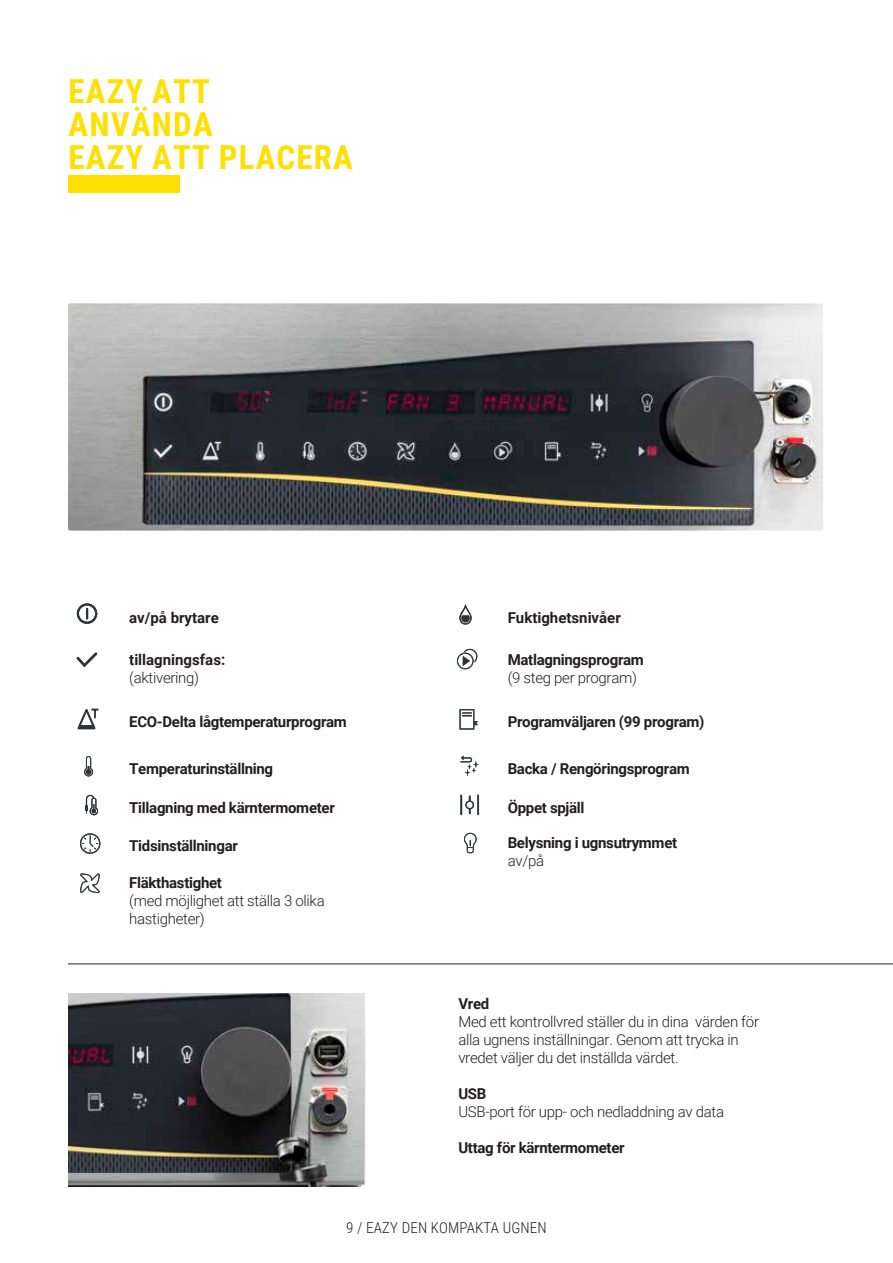
<style>
.page{position:relative;width:893px;height:1263px;background:#fff}
.page>*{position:absolute;margin:0;border:0;box-sizing:border-box;transform-origin:0 0}
.t1{font:700 33px/33px "Roboto Condensed";letter-spacing:.035em;color:#ffe000}
.t2{font:700 15px "Roboto";letter-spacing:-.02em;color:#231f20}
.t3{font:300 15px/18px "Roboto";letter-spacing:-.02em;color:#231f20}
.t4{font:700 15px "Roboto";color:#231f20}
.t5{font:300 15px "Roboto Condensed";letter-spacing:.01em;color:#231f20}
</style>
<div class="page">
<div style="left:68px;top:176px;width:112px;height:17px;background:#ffe000"></div>
<svg style="left:77px;top:603px;width:21px;height:21px"></svg>
<svg style="left:77px;top:652px;width:21px;height:16px"></svg>
<svg style="left:456px;top:648px;width:21px;height:22px"></svg>
<svg style="left:77px;top:708px;width:22px;height:21px"></svg>
<svg style="left:459px;top:709px;width:19px;height:20px"></svg>
<svg style="left:84px;top:756px;width:9px;height:20px"></svg>
<svg style="left:460px;top:755px;width:19px;height:21px"></svg>
<svg style="left:85px;top:794px;width:14px;height:21px"></svg>
<svg style="left:80px;top:833px;width:21px;height:21px"></svg>
<svg style="left:80px;top:873px;width:20px;height:20px"></svg>
<svg style="left:459px;top:604px;width:13px;height:20px"></svg>
<svg style="left:460px;top:794px;width:20px;height:22px"></svg>
<svg style="left:464px;top:833px;width:13px;height:21px"></svg>
<img style="left:68px;top:303px;width:755px;height:228px">
<img style="left:68px;top:994px;width:298px;height:192px">
<hr style="left:68px;top:964px;width:825px;height:1px;background:#231f20">
<h1 class="t1" style="left:69px;top:73px;width:286px">EAZY ATT<br>ANVÄNDA<br>EAZY ATT PLACERA</h1>
<p class="t4" style="left:129px;top:608px;width:91px">av/på brytare</p>
<p class="t4" style="left:508px;top:608px;width:115px">Fuktighetsnivåer</p>
<p class="t4" style="left:129px;top:649px;width:97px">tillagningsfas:</p>
<p class="t3" style="left:129px;top:668px;width:71px">(aktivering)</p>
<p class="t2" style="left:508px;top:649px;width:138px">Matlagningsprogram</p>
<p class="t3" style="left:508px;top:668px;width:131px">(9 steg per program)</p>
<p class="t2" style="left:129px;top:711px;width:219px">ECO-Delta lågtemperaturprogram</p>
<p class="t2" style="left:508px;top:711px;width:198px">Programväljaren (99 program)</p>
<p class="t2" style="left:129px;top:758px;width:145px">Temperaturinställning</p>
<p class="t2" style="left:508px;top:758px;width:184px">Backa / Rengöringsprogram</p>
<p class="t2" style="left:129px;top:797px;width:207px">Tillagning med kärntermometer</p>
<p class="t2" style="left:508px;top:797px;width:78px">Öppet spjäll</p>
<p class="t2" style="left:129px;top:835px;width:110px">Tidsinställningar</p>
<p class="t2" style="left:508px;top:832px;width:171px">Belysning i ugnsutrymmet</p>
<p class="t3" style="left:508px;top:851px;width:38px">av/på</p>
<p class="t2" style="left:129px;top:872px;width:94px">Fläkthastighet</p>
<p class="t3" style="left:129px;top:891px;width:197px">(med möjlighet att ställa 3 olika hastigheter)</p>
<p class="t2" style="left:458px;top:993px;width:32px">Vred</p>
<p class="t3" style="left:458px;top:1012px;width:302px">Med ett kontrollvred ställer du in dina värden för alla ugnens inställningar. Genom att trycka in vredet väljer du det inställda värdet.</p>
<p class="t2" style="left:458px;top:1083px;width:30px">USB</p>
<p class="t3" style="left:458px;top:1102px;width:267px">USB-port för upp- och nedladdning av data</p>
<p class="t2" style="left:458px;top:1137px;width:168px">Uttag för kärntermometer</p>
<p class="t5" style="left:346px;top:1217px;width:202px">9 / EAZY DEN KOMPAKTA UGNEN</p>
</div>
